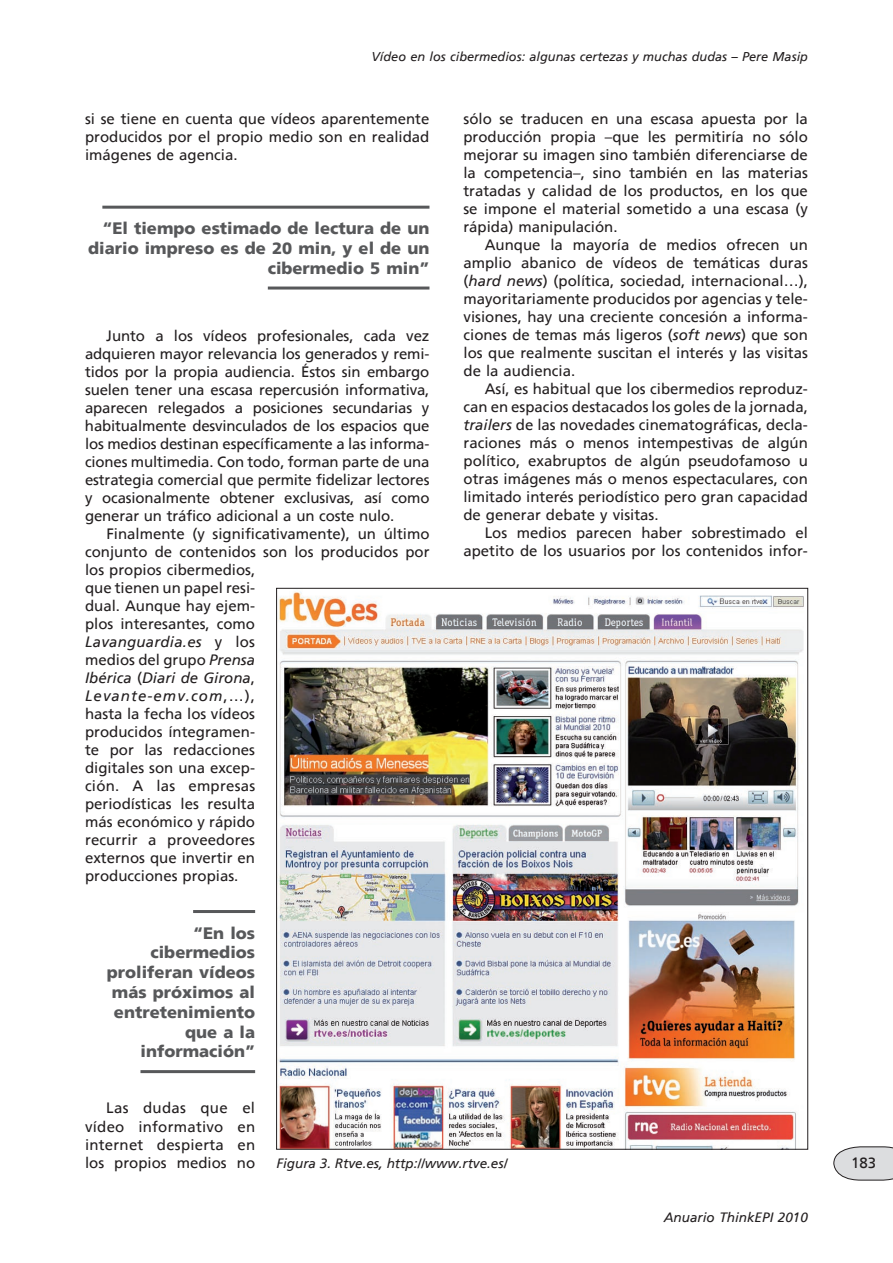
<style>
.page{position:relative;width:893px;height:1263px;background:#fff}
.page>*{position:absolute;margin:0;border:0;box-sizing:border-box;transform-origin:0 0}
.t1{font:16.5px/19.8px "Frutiger 75 Black A";color:#57585a;text-align:right}
.t2{font:15px/18px "Frutiger 55 Roman A";color:#231f20;text-align:justify}
.t3{font:15px/18px "Frutiger 56 Italic A";letter-spacing:.015em;color:#231f20}
.t4{font:13.5px "Frutiger 56 Italic A";color:#231f20}
.t5{font:12.75px "Frutiger 56 Italic A";color:#231f20}
.s1{font-family:"Frutiger 55 Roman A"}
.s2{font-family:"Frutiger 56 Italic A"}
</style>
<div class="page">
<svg style="left:833px;top:1146px;width:60px;height:35px;background:#d4d4d6"></svg>
<hr style="left:102px;top:206px;width:327px;height:3px;background:#57585a">
<hr style="left:268px;top:287px;width:161px;height:3px;background:#57585a">
<hr style="left:193px;top:910px;width:62px;height:3px;background:#57585a">
<hr style="left:140px;top:1070px;width:115px;height:3px;background:#57585a">
<img style="left:278px;top:591px;width:526px;height:556px">
<p class="t5" style="left:371px;top:49px;width:438px">Vídeo en los cibermedios: algunas certezas y muchas dudas – Pere Masip</p>
<p class="t2" style="left:85px;top:110px;width:346px">si se tiene en cuenta que vídeos aparentemente producidos por el propio medio son en realidad imágenes de agencia.</p>
<p class="t1" style="left:88px;top:218px;width:343px">“El tiempo estimado de lectura de un diario impreso es de 20 min, y el de un cibermedio 5 min”</p>
<p class="t2" style="left:85px;top:326px;width:346px;text-indent:21px">Junto a los vídeos profesionales, cada vez adquieren mayor relevancia los generados y remi&shy;tidos por la propia audiencia. Éstos sin embargo suelen tener una escasa repercusión informativa, aparecen relegados a posiciones secundarias y habitualmente desvinculados de los espacios que los medios destinan específicamente a las informa&shy;ciones multimedia. Con todo, forman parte de una estrategia comercial que permite fidelizar lectores y ocasionalmente obtener exclusivas, así como generar un tráfico adicional a un coste nulo.</p>
<p class="t2" style="left:85px;top:524px;width:346px;text-align:left;text-indent:21px">Finalmente (y significativamente), un último conjunto de contenidos son los producidos por los propios cibermedios,<br>que tienen un papel resi-<br>dual. Aunque hay ejem-<br>plos interesantes, como</p>
<p class="t3" style="left:85px;top:632px;width:172px">Lavanguardia.es <span class="s1">y los</span></p>
<p class="t2" style="left:85px;top:650px;width:172px">medios del grupo <span class="s2">Prensa</span></p>
<p class="t3" style="left:85px;top:668px;width:172px">Ibérica <span class="s1">(</span>Diari de Girona<span class="s1">,<br></span>Levante-emv.com<span class="s1">,…),</span></p>
<p class="t2" style="left:85px;top:704px;width:172px">hasta la fecha los vídeos producidos íntegramen&shy;te por las redacciones digitales son una excep&shy;ción. A las empresas periodísticas les resulta más económico y rápido recurrir a proveedores externos que invertir en producciones propias.</p>
<p class="t1" style="left:107px;top:922px;width:150px">“En los cibermedios proliferan vídeos más próximos al entretenimiento que a la información”</p>
<p class="t2" style="left:463px;top:110px;width:346px">sólo se traducen en una escasa apuesta por la producción propia –que les permitiría no sólo mejorar su imagen sino también diferenciarse de la competencia–, sino también en las materias tratadas y calidad de los productos, en los que se impone el material sometido a una escasa (y rápida) manipulación.</p>
<p class="t2" style="left:463px;top:236px;width:346px;text-indent:21px">Aunque la mayoría de medios ofrecen un amplio abanico de vídeos de temáticas duras (<span class="s2">hard news</span>) (política, sociedad, internacional…), mayoritariamente producidos por agencias y tele&shy;visiones, hay una creciente concesión a informa&shy;ciones de temas más ligeros (<span class="s2">soft news</span>) que son los que realmente suscitan el interés y las visitas de la audiencia.</p>
<p class="t2" style="left:463px;top:380px;width:346px;text-indent:21px">Así, es habitual que los cibermedios reproduz&shy;can en espacios destacados los goles de la jornada, <span class="s2">trailers</span> de las novedades cinematográficas, decla&shy;raciones más o menos intempestivas de algún político, exabruptos de algún pseudofamoso u otras imágenes más o menos espectaculares, con limitado interés periodístico pero gran capacidad de generar debate y visitas.</p>
<p class="t2" style="left:463px;top:524px;width:346px;text-align:right">Los medios parecen haber sobrestimado el apetito de los usuarios por los contenidos infor-</p>
<p class="t2" style="left:85px;top:1099px;width:172px;text-indent:21px">Las dudas que el vídeo informativo en internet despierta en los propios medios no</p>
<p class="t4" style="left:276px;top:1156px;width:233px">Figura 3. Rtve.es, http://www.rtve.es/</p>
<p class="t4" style="left:664px;top:1210px;width:146px">Anuario ThinkEPI 2010</p>
<p class="t2" style="left:851px;top:1154px;width:27px">183</p>
</div>
